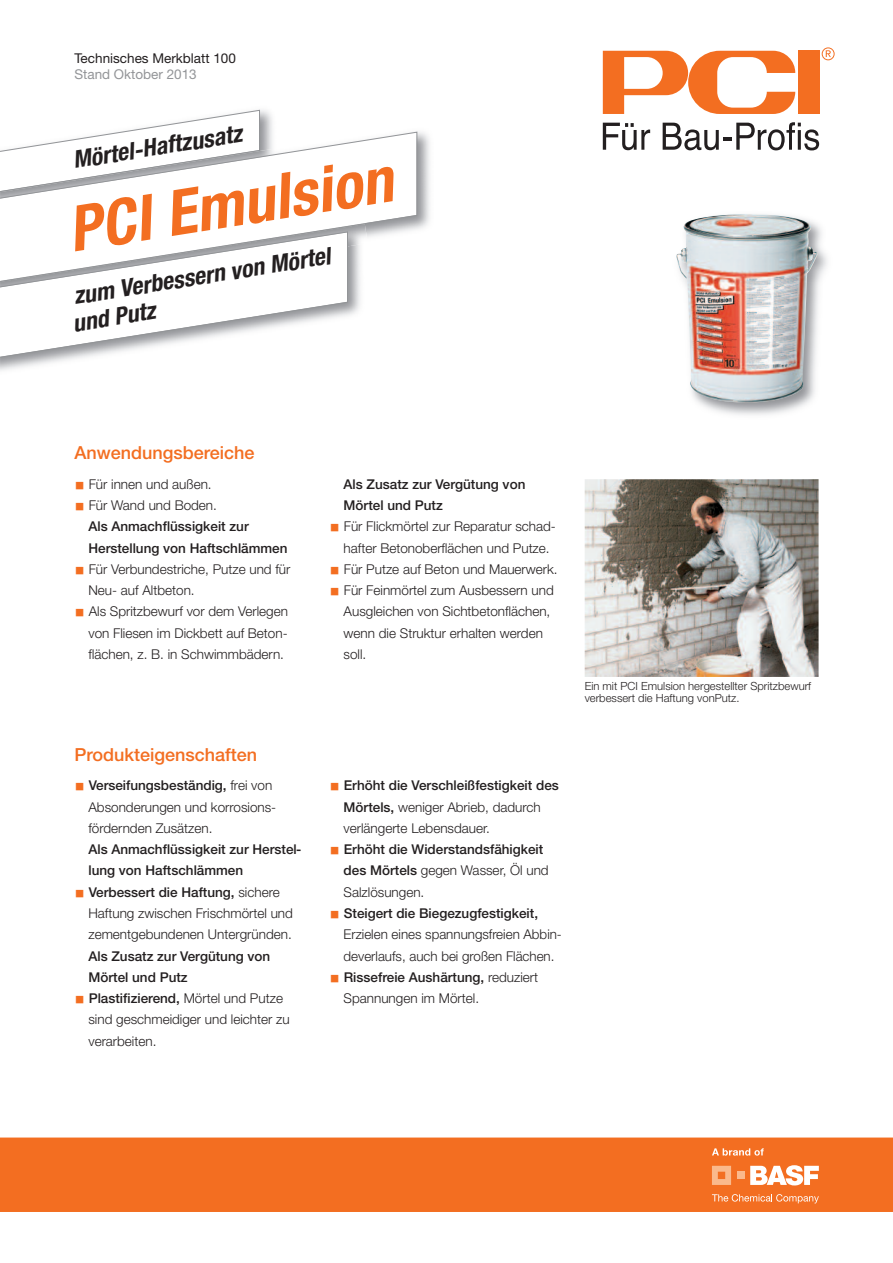
<style>
.page{position:relative;width:893px;height:1263px;background:#fff}
.page>*{position:absolute;margin:0;border:0;box-sizing:border-box;transform-origin:0 0}
.t1{font:italic 700 condensed 63px "Helvetica Neue LT Pro";color:#f36e21}
.t2{font:italic 700 condensed 24px/27px "Helvetica Neue LT Pro";color:#231f20}
.t3{font:500 18px "Helvetica Neue LT Pro";color:#f36e21}
.t4{font:300 13.5px/21.3px "Helvetica Neue LT Pro";color:#231f20}
.t5{font:500 13.5px/21.3px "Helvetica Neue LT Pro";color:#231f20}
.t6{font:13.5px "Helvetica Neue LT Pro";color:#231f20}
.t7{font:13.5px "Helvetica Neue LT Pro";color:#939598}
.t8{font:300 11.25px/12px "Helvetica Neue LT Pro";color:#231f20}
.s1{font-family:"Li Gothic Med";font-weight:400;font-size:10.5px;color:#f36e21}
.s2{font-weight:300}
.s3{font-weight:500}
</style>
<div class="page">
<div style="left:798px;top:51px;width:21px;height:63px;background:#f36e21"></div>
<svg style="left:603px;top:51px;width:192px;height:63px"></svg>
<svg style="left:603px;top:123px;width:47px;height:27px"></svg>
<svg style="left:663px;top:122px;width:156px;height:28px"></svg>
<svg style="left:822px;top:47px;width:13px;height:13px"></svg>
<img style="left:260px;top:110px;width:12px;height:13px">
<svg style="left:176px;top:109px;width:84px;height:14px"></svg>
<img style="left:126px;top:123px;width:304px;height:106px">
<svg style="left:1px;top:131px;width:417px;height:106px"></svg>
<img style="left:676px;top:214px;width:142px;height:189px">
<div style="left:0;top:1137px;width:893px;height:75px;background:#f36e21"></div>
<svg style="left:712px;top:1194px;width:107px;height:9px"></svg>
<svg style="left:750px;top:1165px;width:69px;height:20px"></svg>
<svg style="left:712px;top:1166px;width:19px;height:19px"></svg>
<div style="left:737px;top:1172px;width:7px;height:7px;background:#fab98c"></div>
<svg style="left:712px;top:1148px;width:52px;height:7px"></svg>
<img style="left:1px;top:303px;width:359px;height:68px">
<img style="left:1px;top:223px;width:364px;height:60px">
<svg style="left:1px;top:231px;width:347px;height:129px"></svg>
<img style="left:585px;top:479px;width:233px;height:198px">
<p class="t6" style="left:74px;top:53px;width:163px">Technisches Merkblatt 100</p>
<p class="t7" style="left:74px;top:69px;width:124px">Stand Oktober 2013</p>
<h2 class="t2" style="left:71px;top:149px;width:172px;rotate:-9deg">Mörtel-Haftzusatz</h2>
<h1 class="t1" style="left:65px;top:207px;width:329px;rotate:-9deg">PCI Emulsion</h1>
<h2 class="t2" style="left:67px;top:285px;width:266px;rotate:-9deg">zum Verbessern von Mörtel und Putz</h2>
<h3 class="t3" style="left:74px;top:446px;width:182px">Anwendungsbereiche</h3>
<p class="t4" style="left:74px;top:475px;width:139px"><span class="s1">■</span> Für innen und außen.</p>
<p class="t5" style="left:88px;top:496px;width:201px;text-indent:-14px"><span class="s1">■</span> <span class="s2">Für Wand und Boden.<br></span>Als Anmachflüssigkeit zur<br>Herstellung von Haftschlämmen</p>
<p class="t4" style="left:88px;top:560px;width:204px;text-indent:-14px"><span class="s1">■</span> Für Verbundestriche, Putze und für<br>Neu- auf Altbeton.</p>
<p class="t4" style="left:88px;top:602px;width:201px;text-align:justify;text-indent:-14px"><span class="s1">■</span> Als Spritzbewurf vor dem Verlegen von Fliesen im Dickbett auf Beton&shy;flächen, z. B. in Schwimmbädern.</p>
<h3 class="t3" style="left:74px;top:748px;width:184px">Produkteigenschaften</h3>
<p class="t4" style="left:88px;top:776px;width:189px;text-indent:-14px"><span class="s1">■</span> <span class="s3">Verseifungsbeständig,</span> frei von<br>Absonderungen und korrosions&shy;fördernden Zusätzen.</p>
<p class="t5" style="left:88px;top:840px;width:214px">Als Anmachflüssigkeit zur Herstel&shy;lung von Haftschlämmen</p>
<p class="t4" style="left:88px;top:882px;width:206px;text-indent:-14px"><span class="s1">■</span> <span class="s3">Verbessert die Haftung,</span> sichere<br>Haftung zwischen Frischmörtel und zementgebundenen Untergründen.</p>
<p class="t5" style="left:88px;top:946px;width:183px">Als Zusatz zur Vergütung von<br>Mörtel und Putz</p>
<p class="t4" style="left:88px;top:989px;width:203px;text-indent:-14px"><span class="s1">■</span> <span class="s3">Plastifizierend,</span> Mörtel und Putze sind geschmeidiger und leichter zu verarbeiten.</p>
<p class="t5" style="left:344px;top:475px;width:183px">Als Zusatz zur Vergütung von<br>Mörtel und Putz</p>
<p class="t4" style="left:330px;top:517px;width:228px;text-align:center"><span class="s1">■</span> Für Flickmörtel zur Reparatur schad&shy;hafter Betonoberflächen und Putze.</p>
<p class="t4" style="left:330px;top:560px;width:230px"><span class="s1">■</span> Für Putze auf Beton und Mauerwerk.</p>
<p class="t4" style="left:344px;top:581px;width:212px;text-indent:-14px"><span class="s1">■</span> Für Feinmörtel zum Ausbessern und<br>Ausgleichen von Sichtbetonflächen, wenn die Struktur erhalten werden soll.</p>
<p class="t8" style="left:585px;top:681px;width:228px">Ein mit PCI Emulsion hergestellter Spritzbewurf verbessert die Haftung vonPutz.</p>
<p class="t4" style="left:344px;top:776px;width:217px;text-indent:-14px"><span class="s1">■</span> <span class="s3">Erhöht die Verschleißfestigkeit des<br>Mörtels,</span> weniger Abrieb, dadurch verlängerte Lebensdauer.</p>
<p class="t5" style="left:344px;top:840px;width:207px;text-indent:-14px"><span class="s1">■</span> Erhöht die Widerstandsfähigkeit des Mörtels <span class="s2">gegen Wasser, Öl und<br>Salzlösungen.</span></p>
<p class="t4" style="left:344px;top:904px;width:220px;text-indent:-14px"><span class="s1">■</span> <span class="s3">Steigert die Biegezugfestigkeit,<br></span>Erzielen eines spannungsfreien Abbin&shy;deverlaufs, auch bei großen Flächen.</p>
<p class="t4" style="left:344px;top:967px;width:196px;text-indent:-14px"><span class="s1">■</span> <span class="s3">Rissefreie Aushärtung,</span> reduziert<br>Spannungen im Mörtel.</p>
</div>
